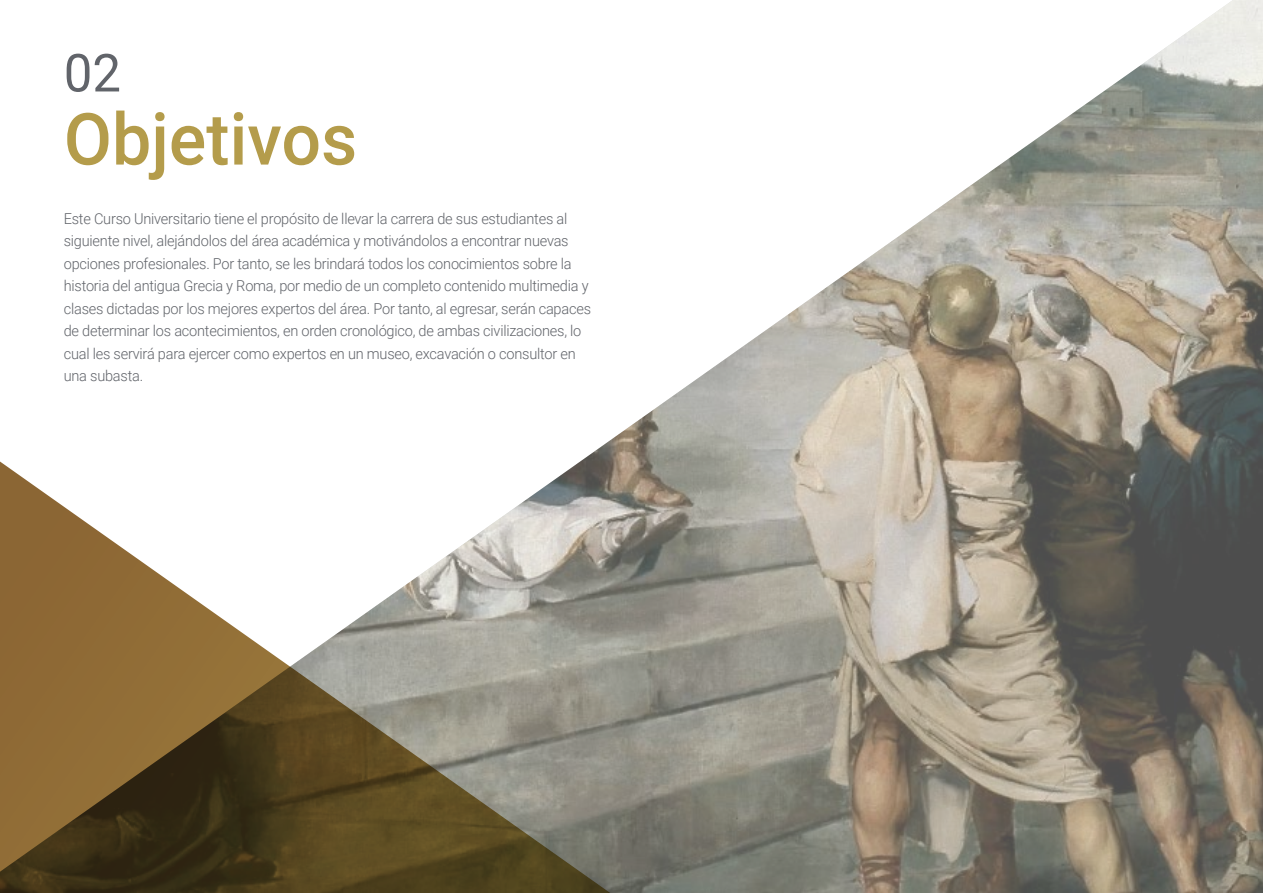
<style>
.page{position:relative;width:1263px;height:893px;background:#fff}
.page>*{position:absolute;margin:0;border:0;box-sizing:border-box;transform-origin:0 0}
.t1{font:500 72px "Roboto";color:#b49c4b}
.t2{font:52.5px "Roboto";color:#61646a}
.t3{font:300 15px/22.5px "Roboto";letter-spacing:-.015em;color:#61646a}
</style>
<div class="page">
<img style="left:602px;top:0;width:661px;height:893px">
<svg style="left:0;top:446px;width:640px;height:447px"></svg>
<h2 class="t2" style="left:64px;top:36px;width:59px">02</h2>
<h1 class="t1" style="left:64px;top:89px;width:295px">Objetivos</h1>
<p class="t3" style="left:64px;top:207px;width:529px">Este Curso Universitario tiene el propósito de llevar la carrera de sus estudiantes al siguiente nivel, alejándolos del área académica y motivándolos a encontrar nuevas opciones profesionales. Por tanto, se les brindará todos los conocimientos sobre la historia del antigua Grecia y Roma, por medio de un completo contenido multimedia y clases dictadas por los mejores expertos del área. Por tanto, al egresar, serán capaces de determinar los acontecimientos, en orden cronológico, de ambas civilizaciones, lo cual les servirá para ejercer como expertos en un museo, excavación o consultor en una subasta.</p>
</div>
